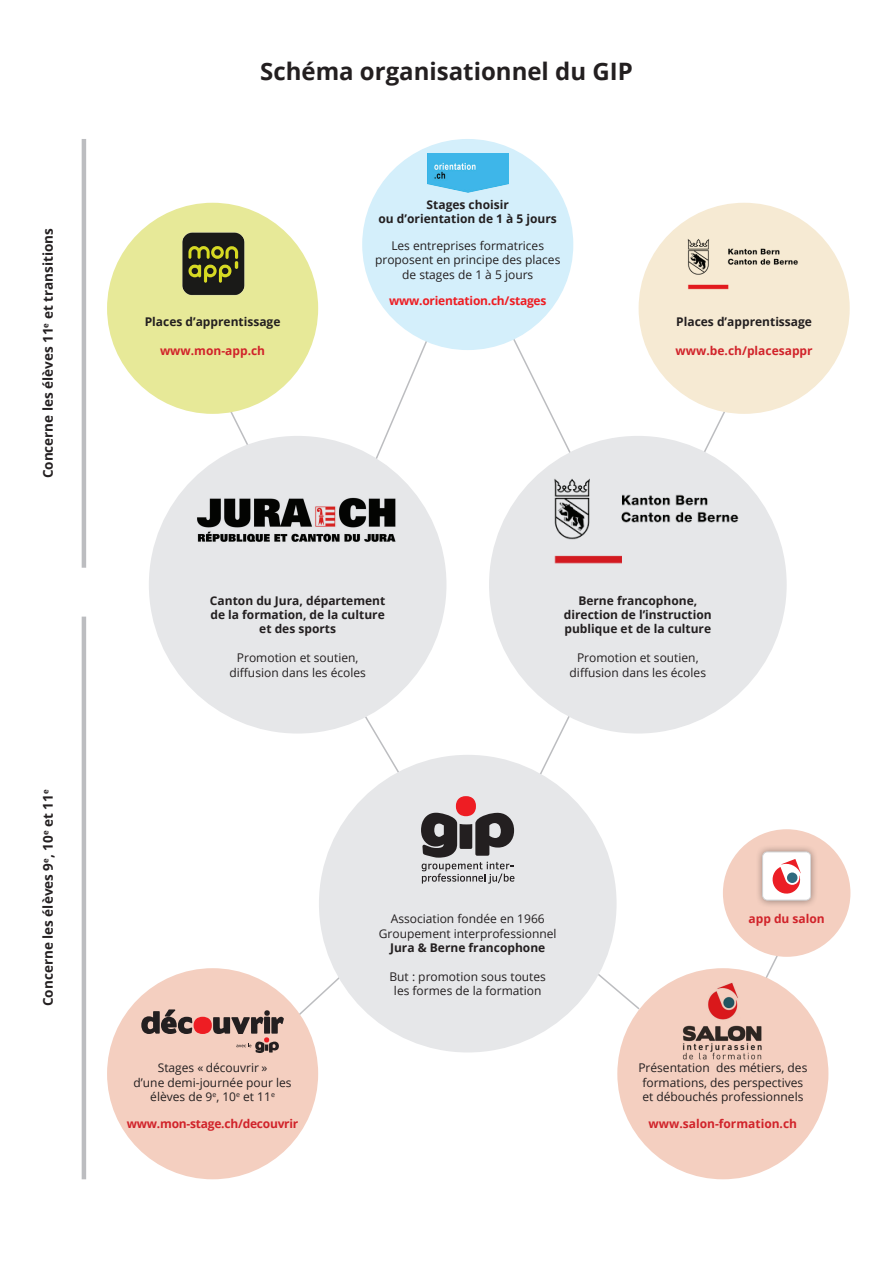
<style>
.page{position:relative;width:893px;height:1263px;background:#fff}
.page>*{position:absolute;margin:0;border:0;box-sizing:border-box;transform-origin:0 0}
.t1{font:700 24px "Open Sans";color:#231f20}
.t2{font:700 13.5px "Open Sans";color:#231f20}
.t3{font:12px/14.4px "Open Sans";color:#231f20;text-align:center}
.t4{font:700 12px/14.4px "Open Sans";color:#231f20;text-align:center}
.t5{font:700 12px "Open Sans";color:#d1232a}
.t6{font:700 12px "Open Sans";letter-spacing:-.02em;color:#d1232a}
.t7{font:700 12px "Open Sans";letter-spacing:-.02em;color:#ee1d23}
</style>
<div class="page">
<svg style="left:227px;top:407px;width:23px;height:47px"></svg>
<svg style="left:364px;top:713px;width:38px;height:64px"></svg>
<svg style="left:540px;top:711px;width:33px;height:63px"></svg>
<svg style="left:513px;top:337px;width:61px;height:116px"></svg>
<svg style="left:374px;top:337px;width:53px;height:124px"></svg>
<svg style="left:702px;top:407px;width:25px;height:45px"></svg>
<svg style="left:759px;top:951px;width:27px;height:38px"></svg>
<svg style="left:296px;top:975px;width:46px;height:42px"></svg>
<svg style="left:598px;top:974px;width:41px;height:36px"></svg>
<div style="left:362px;top:139px;width:211px;height:211px;background:#d4effb;border-radius:50%"></div>
<div style="left:639px;top:203px;width:211px;height:211px;background:#f6ead3;border-radius:50%"></div>
<div style="left:107px;top:203px;width:211px;height:211px;background:#e7e998;border-radius:50%"></div>
<div style="left:107px;top:968px;width:211px;height:211px;background:#f4cfc0;border-radius:50%"></div>
<div style="left:617px;top:968px;width:211px;height:211px;background:#f4cfc0;border-radius:50%"></div>
<div style="left:723px;top:829px;width:127px;height:128px;background:#f4cfc0;border-radius:50%"></div>
<div style="left:149px;top:436px;width:297px;height:297px;background:#e6e7e9;border-radius:50%"></div>
<div style="left:489px;top:436px;width:298px;height:297px;background:#e6e7e9;border-radius:50%"></div>
<div style="left:319px;top:755px;width:298px;height:297px;background:#e6e7e9;border-radius:50%"></div>
<svg style="left:421px;top:796px;width:93px;height:87px"></svg>
<img style="left:542px;top:455px;width:222px;height:109px">
<img style="left:674px;top:223px;width:137px;height:67px">
<img style="left:197px;top:497px;width:199px;height:45px">
<img style="left:682px;top:983px;width:80px;height:77px">
<svg style="left:141px;top:1009px;width:143px;height:44px"></svg>
<img style="left:182px;top:232px;width:62px;height:63px">
<hr style="left:82px;top:617px;width:4px;height:562px;background:#bcbdc0">
<hr style="left:82px;top:139px;width:4px;height:429px;background:#bcbdc0">
<div style="left:755px;top:844px;width:63px;height:64px;background:#231f20;opacity:.5"></div>
<div style="left:763px;top:852px;width:47px;height:48px;background:#fff;border-radius:5px"></div>
<div style="left:763px;top:852px;width:47px;height:48px;border:1px solid #d1d2d4;border-radius:5px"></div>
<svg style="left:772px;top:859px;width:29px;height:35px"></svg>
<img style="left:427px;top:153px;width:81px;height:39px">
<p class="t2" style="left:38px;top:478px;width:252px;rotate:-90deg">Concerne les élèves 11<sup>e</sup> et transitions</p>
<p class="t2" style="left:38px;top:1006px;width:218px;rotate:-90deg">Concerne les élèves 9<sup>e</sup>, 10<sup>e</sup> et 11<sup>e</sup></p>
<h1 class="t1" style="left:260px;top:54px;width:374px">Schéma organisationnel du GIP</h1>
<p class="t4" style="left:145px;top:314px;width:137px">Places d’apprentissage</p>
<p class="t5" style="left:160px;top:342px;width:107px">www.mon-app.ch</p>
<p class="t4" style="left:379px;top:197px;width:180px">Stages choisir<br>ou d’orientation de 1 à 5 jours</p>
<p class="t3" style="left:375px;top:238px;width:187px">Les entreprises formatrices proposent en principe des places de stages de 1 à 5 jours</p>
<p class="t7" style="left:389px;top:292px;width:159px">www.orientation.ch/stages</p>
<p class="t4" style="left:676px;top:314px;width:137px">Places d’apprentissage</p>
<p class="t5" style="left:676px;top:342px;width:138px">www.be.ch/placesappr</p>
<p class="t4" style="left:210px;top:593px;width:177px">Canton du Jura, département de la formation, de la culture et des sports</p>
<p class="t3" style="left:229px;top:650px;width:138px">Promotion et soutien, diffusion dans les écoles</p>
<p class="t4" style="left:564px;top:593px;width:149px">Berne francophone, direction de l’instruction publique et de la culture</p>
<p class="t3" style="left:570px;top:650px;width:138px">Promotion et soutien, diffusion dans les écoles</p>
<p class="t3" style="left:134px;top:1060px;width:160px">Stages « découvrir »<br>d’une demi-journée pour les élèves de 9<sup>e</sup>, 10<sup>e</sup> et 11<sup>e</sup></p>
<p class="t6" style="left:127px;top:1115px;width:173px">www.mon-stage.ch/decouvrir</p>
<p class="t3" style="left:391px;top:911px;width:156px">Association fondée en 1966</p>
<p class="t5" style="left:748px;top:910px;width:78px">app du salon</p>
<p class="t3" style="left:379px;top:926px;width:179px">Groupement interprofessionnel</p>
<p class="t4" style="left:390px;top:940px;width:157px">Jura &amp; Berne francophone</p>
<p class="t3" style="left:389px;top:969px;width:158px">But : promotion sous toutes les formes de la formation</p>
<p class="t3" style="left:638px;top:1060px;width:171px">Présentation des métiers, des formations, des perspectives et débouchés professionnels</p>
<p class="t5" style="left:649px;top:1115px;width:150px">www.salon-formation.ch</p>
</div>
